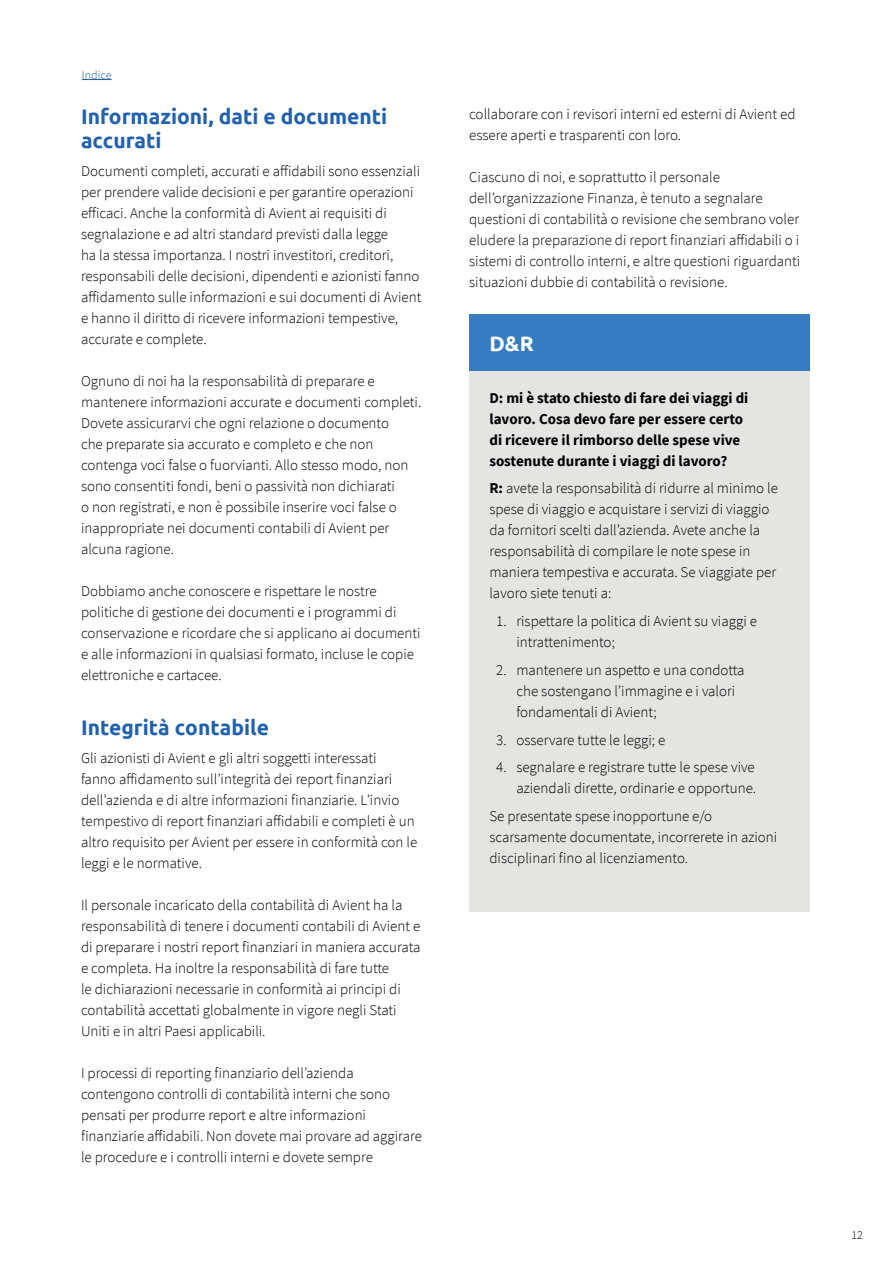
<style>
.page{position:relative;width:893px;height:1263px;background:#fff}
.page>*{position:absolute;margin:0;border:0;box-sizing:border-box;transform-origin:0 0}
.subhead{font:700 21px/24px "Ubuntu";color:#2261ae}
.subhead_white{font:700 21px "Ubuntu";color:#fff}
.main_copy{font:300 15px/21px "Source Sans Pro";color:#000}
.main_copy-2{font:700 15px/21px "Source Sans Pro";color:#000}
.t1{font:300 12px "Source Sans Pro";color:#215e9e}
.t2{font:300 12px "Source Sans Pro";color:#000}
.s1{font-weight:700}
</style>
<div class="page">
<svg style="left:82px;top:79px;width:29px;height:1px"></svg>
<div style="left:469px;top:314px;width:341px;height:57px;background:#357cc0"></div>
<div style="left:469px;top:371px;width:341px;height:540px;background:#e4e4e2"></div>
<p class="t1" style="left:82px;top:67px;width:31px">Indice</p>
<p class="subhead" style="left:81px;top:105px;width:308px">Informazioni, dati e documenti accurati</p>
<p class="main_copy" style="left:81px;top:161px;width:342px">Documenti completi, accurati e affidabili sono essenziali per prendere valide decisioni e per garantire operazioni efficaci. Anche la conformità di Avient ai requisiti di segnalazione e ad altri standard previsti dalla legge<br>ha la stessa importanza. I nostri investitori, creditori, responsabili delle decisioni, dipendenti e azionisti fanno affidamento sulle informazioni e sui documenti di Avient e hanno il diritto di ricevere informazioni tempestive, accurate e complete.</p>
<p class="main_copy" style="left:81px;top:371px;width:342px">Ognuno di noi ha la responsabilità di preparare e mantenere informazioni accurate e documenti completi.<br>Dovete assicurarvi che ogni relazione o documento<br>che preparate sia accurato e completo e che non contenga voci false o fuorvianti. Allo stesso modo, non sono consentiti fondi, beni o passività non dichiarati<br>o non registrati, e non è possibile inserire voci false o inappropriate nei documenti contabili di Avient per alcuna ragione.</p>
<p class="main_copy" style="left:81px;top:581px;width:341px">Dobbiamo anche conoscere e rispettare le nostre politiche di gestione dei documenti e i programmi di conservazione e ricordare che si applicano ai documenti e alle informazioni in qualsiasi formato, incluse le copie elettroniche e cartacee.</p>
<p class="subhead" style="left:81px;top:715px;width:190px">Integrità contabile</p>
<p class="main_copy" style="left:81px;top:747px;width:338px">Gli azionisti di Avient e gli altri soggetti interessati<br>fanno affidamento sull’integrità dei report finanziari dell’azienda e di altre informazioni finanziarie. L’invio tempestivo di report finanziari affidabili e completi è un altro requisito per Avient per essere in conformità con le leggi e le normative.</p>
<p class="main_copy" style="left:81px;top:894px;width:341px">Il personale incaricato della contabilità di Avient ha la responsabilità di tenere i documenti contabili di Avient e di preparare i nostri report finanziari in maniera accurata e completa. Ha inoltre la responsabilità di fare tutte<br>le dichiarazioni necessarie in conformità ai principi di contabilità accettati globalmente in vigore negli Stati Uniti e in altri Paesi applicabili.</p>
<p class="main_copy" style="left:81px;top:1062px;width:342px">I processi di reporting finanziario dell’azienda contengono controlli di contabilità interni che sono pensati per produrre report e altre informazioni finanziarie affidabili. Non dovete mai provare ad aggirare le procedure e i controlli interni e dovete sempre</p>
<p class="main_copy" style="left:469px;top:104px;width:328px">collaborare con i revisori interni ed esterni di Avient ed essere aperti e trasparenti con loro.</p>
<p class="main_copy" style="left:469px;top:167px;width:333px">Ciascuno di noi, e soprattutto il personale dell’organizzazione Finanza, è tenuto a segnalare questioni di contabilità o revisione che sembrano voler eludere la preparazione di report finanziari affidabili o i sistemi di controllo interni, e altre questioni riguardanti situazioni dubbie di contabilità o revisione.</p>
<p class="subhead_white" style="left:489px;top:331px;width:46px">D&amp;R</p>
<p class="main_copy-2" style="left:489px;top:387px;width:260px">D: mi è stato chiesto di fare dei viaggi di lavoro. Cosa devo fare per essere certo di ricevere il rimborso delle spese vive sostenute durante i viaggi di lavoro?</p>
<p class="main_copy" style="left:489px;top:478px;width:290px"><span class="s1">R:</span> avete la responsabilità di ridurre al minimo le spese di viaggio e acquistare i servizi di viaggio da fornitori scelti dall’azienda. Avete anche la responsabilità di compilare le note spese in maniera tempestiva e accurata. Se viaggiate per lavoro siete tenuti a:</p>
<p class="main_copy" style="left:516px;top:611px;width:242px;text-indent:-20px">1. rispettare la politica di Avient su viaggi e intrattenimento;</p>
<p class="main_copy" style="left:516px;top:659px;width:229px;text-indent:-20px">2. mantenere un aspetto e una condotta che sostengano l’immagine e i valori fondamentali di Avient;</p>
<p class="main_copy" style="left:496px;top:729px;width:171px">3. osservare tutte le leggi; e</p>
<p class="main_copy" style="left:496px;top:757px;width:262px;text-align:right">4. segnalare e registrare tutte le spese vive aziendali dirette, ordinarie e opportune.</p>
<p class="main_copy" style="left:489px;top:806px;width:289px">Se presentate spese inopportune e/o scarsamente documentate, incorrerete in azioni disciplinari fino al licenziamento.</p>
<p class="t2" style="left:852px;top:1227px;width:13px">12</p>
</div>
